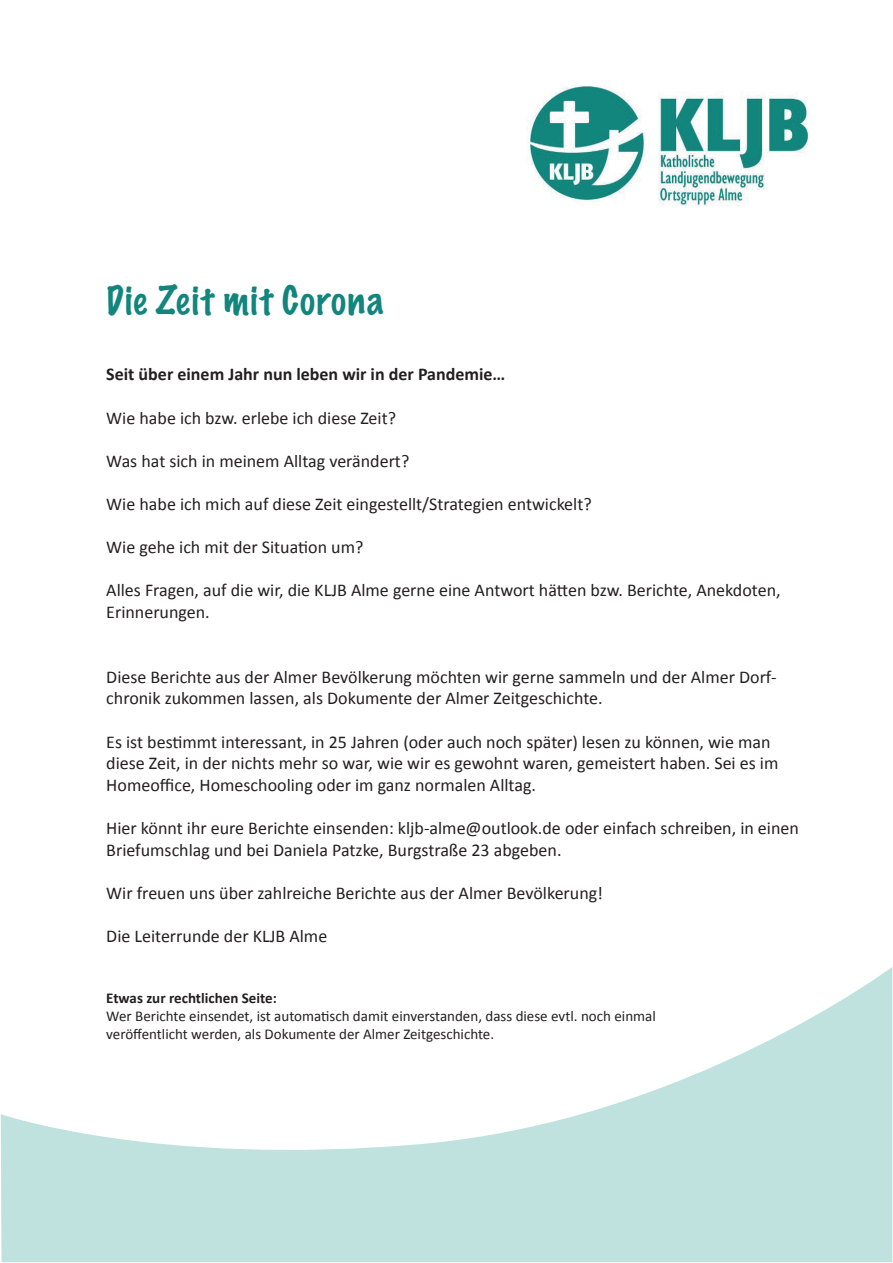
<style>
.page{position:relative;width:893px;height:1263px;background:#fff}
.page>*{position:absolute;margin:0;border:0;box-sizing:border-box;transform-origin:0 0}
.t1{font:100 36px "Marker Felt";letter-spacing:.04em;color:#12857d}
.t2{font:18px/21.6px "Calibri";color:#231f20}
.t3{font:700 18px "Calibri";color:#231f20}
.t4{font:15px/18px "Calibri";color:#231f20}
.t5{font:700 15px "Calibri";color:#231f20}
</style>
<div class="page">
<img style="left:528px;top:85px;width:280px;height:121px">
<svg style="left:1px;top:967px;width:891px;height:295px;fill:#bfe2df"></svg>
<h1 class="t1" style="left:106px;top:271px;width:279px">Die Zeit mit Corona</h1>
<p class="t3" style="left:106px;top:362px;width:401px">Seit über einem Jahr nun leben wir in der Pandemie…</p>
<p class="t2" style="left:106px;top:406px;width:291px">Wie habe ich bzw. erlebe ich diese Zeit?</p>
<p class="t2" style="left:106px;top:449px;width:305px">Was hat sich in meinem Alltag verändert?</p>
<p class="t2" style="left:106px;top:493px;width:487px">Wie habe ich mich auf diese Zeit eingestellt/Strategien entwickelt?</p>
<p class="t2" style="left:106px;top:536px;width:259px">Wie gehe ich mit der Situation um?</p>
<p class="t2" style="left:106px;top:579px;width:676px">Alles Fragen, auf die wir, die KLJB Alme gerne eine Antwort hätten bzw. Berichte, Anekdoten,<br>Erinnerungen.</p>
<p class="t2" style="left:106px;top:665px;width:672px">Diese Berichte aus der Almer Bevölkerung möchten wir gerne sammeln und der Almer Dorf&shy;chronik zukommen lassen, als Dokumente der Almer Zeitgeschichte.</p>
<p class="t2" style="left:106px;top:730px;width:674px">Es ist bestimmt interessant, in 25 Jahren (oder auch noch später) lesen zu können, wie man diese Zeit, in der nichts mehr so war, wie wir es gewohnt waren, gemeistert haben. Sei es im<br>Homeoffice, Homeschooling oder im ganz normalen Alltag.</p>
<p class="t2" style="left:106px;top:817px;width:694px">Hier könnt ihr eure Berichte einsenden: kljb-alme@outlook.de oder einfach schreiben, in einen<br>Briefumschlag und bei Daniela Patzke, Burgstraße 23 abgeben.</p>
<p class="t2" style="left:106px;top:881px;width:498px">Wir freuen uns über zahlreiche Berichte aus der Almer Bevölkerung!</p>
<p class="t2" style="left:106px;top:925px;width:223px">Die Leiterrunde der KLJB Alme</p>
<p class="t5" style="left:106px;top:987px;width:172px">Etwas zur rechtlichen Seite:</p>
<p class="t4" style="left:106px;top:1007px;width:551px">Wer Berichte einsendet, ist automatisch damit einverstanden, dass diese evtl. noch einmal veröffentlicht werden, als Dokumente der Almer Zeitgeschichte.</p>
</div>
